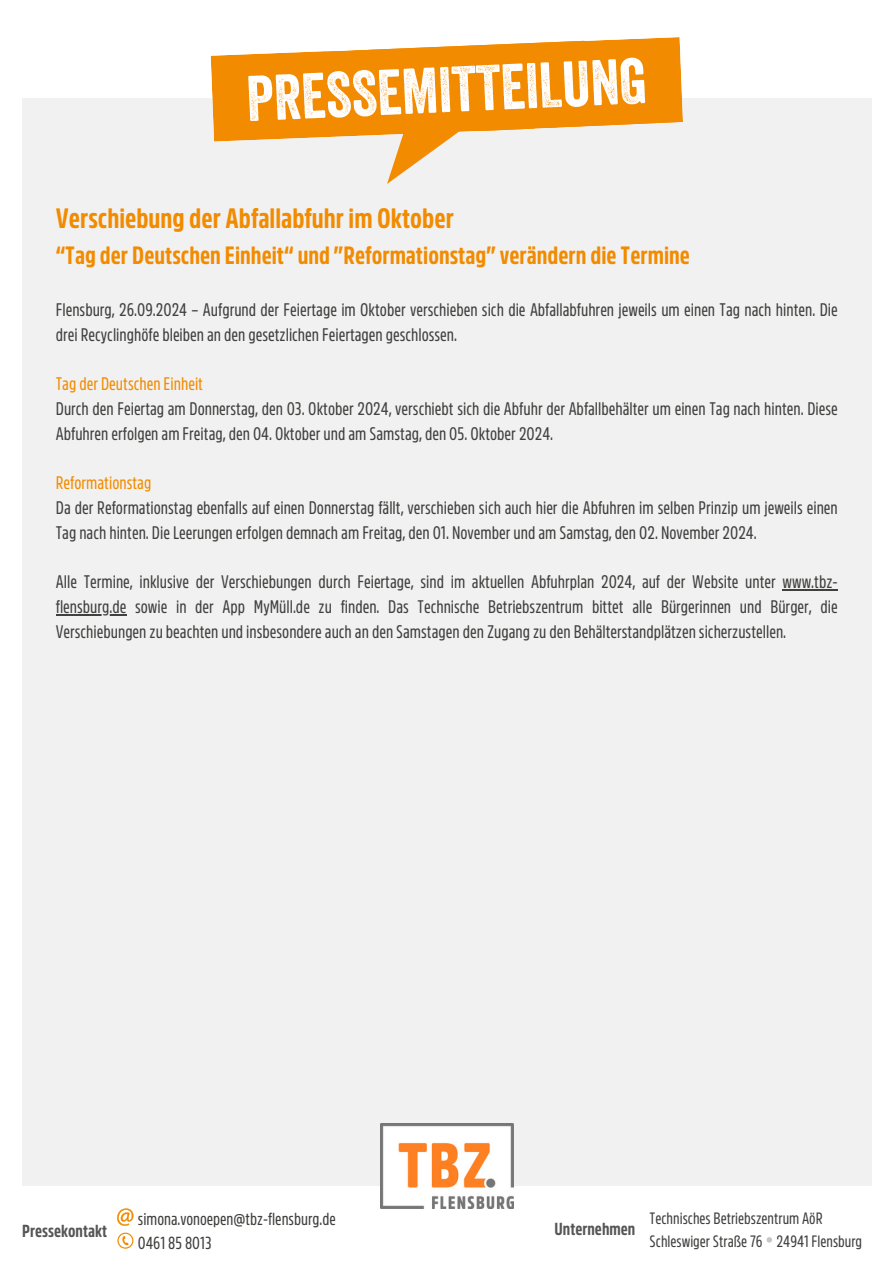
<style>
.page{position:relative;width:894px;height:1264px;background:#fff}
.page>*{position:absolute;margin:0;border:0;box-sizing:border-box;transform-origin:0 0}
.t1{font:62.4px "Veneer";color:#fff}
.t2{font:700 27.75px "Amsi Pro Condensed";color:#f28b00}
.t3{font:700 24.75px "Amsi Pro Condensed";color:#f28b00}
.t4{font:18px/24.8px "Amsi Pro Condensed";color:#40403f}
.t5{font:18px "Amsi Pro Condensed";color:#f28b00}
.t6{font:17.25px "Amsi Pro Condensed";color:#40403f}
.t7{font:700 17.25px "Amsi Pro Condensed";color:#575656}
.t8{font:16.2px "Amsi Pro Condensed";color:#40403f}
</style>
<div class="page">
<div style="left:22px;top:98px;width:849px;height:1088px;background:#f1f1f1"></div>
<img style="left:380px;top:1123px;width:133px;height:84px">
<svg style="left:117px;top:1208px;width:16px;height:17px"></svg>
<svg style="left:117px;top:1232px;width:16px;height:16px"></svg>
<svg style="left:766px;top:1237px;width:5px;height:5px"></svg>
<svg style="left:210px;top:37px;width:472px;height:105px;fill:#f28b00"></svg>
<svg style="left:336px;top:52px;width:267px;height:132px;fill:#f28b00"></svg>
<svg style="left:459px;top:120px;width:224px;height:64px"></svg>
<svg style="left:324px;top:37px;width:346px;height:15px"></svg>
<hr style="left:782px;top:589px;width:55px;height:1px;background:#40403f">
<hr style="left:56px;top:614px;width:70px;height:1px;background:#40403f">
<p class="t1" style="left:244px;top:62px;width:402px;rotate:-3deg">PRESSEMITTEILUNG</p>
<p class="t2" style="left:56px;top:198px;width:399px">Verschiebung der Abfallabfuhr im Oktober</p>
<p class="t3" style="left:56px;top:237px;width:635px">“Tag der Deutschen Einheit“ und ”Reformationstag” verändern die Termine</p>
<p class="t4" style="left:56px;top:296px;width:783px">Flensburg, 26.09.2024 – Aufgrund der Feiertage im Oktober verschieben sich die Abfallabfuhren jeweils um einen Tag nach hinten. Die drei Recyclinghöfe bleiben an den gesetzlichen Feiertagen geschlossen.</p>
<p class="t5" style="left:56px;top:370px;width:149px">Tag der Deutschen Einheit</p>
<p class="t4" style="left:56px;top:395px;width:783px">Durch den Feiertag am Donnerstag, den 03. Oktober 2024, verschiebt sich die Abfuhr der Abfallbehälter um einen Tag nach hinten. Diese<br>Abfuhren erfolgen am Freitag, den 04. Oktober und am Samstag, den 05. Oktober 2024.</p>
<p class="t5" style="left:56px;top:469px;width:97px">Reformationstag</p>
<p class="t4" style="left:56px;top:494px;width:783px">Da der Reformationstag ebenfalls auf einen Donnerstag fällt, verschieben sich auch hier die Abfuhren im selben Prinzip um jeweils einen<br>Tag nach hinten. Die Leerungen erfolgen demnach am Freitag, den 01. November und am Samstag, den 02. November 2024.</p>
<p class="t4" style="left:56px;top:568px;width:783px">Alle Termine, inklusive der Verschiebungen durch Feiertage, sind im aktuellen Abfuhrplan 2024, auf der Website unter www.tbz-</p>
<h3 class="t4" style="left:56px;top:593px;width:783px">flensburg.de sowie in der App MyMüll.de zu finden. Das Technische Betriebszentrum bittet alle Bürgerinnen und Bürger, die<br>Verschiebungen zu beachten und insbesondere auch an den Samstagen den Zugang zu den Behälterstandplätzen sicherzustellen.</h3>
<p class="t7" style="left:22px;top:1218px;width:86px">Pressekontakt</p>
<p class="t6" style="left:138px;top:1206px;width:199px">simona.vonoepen@tbz-flensburg.de</p>
<p class="t6" style="left:138px;top:1229px;width:75px">0461 85 8013</p>
<p class="t7" style="left:554px;top:1215px;width:82px">Unternehmen</p>
<h2 class="t8" style="left:649px;top:1206px;width:174px">Technisches Betriebszentrum AöR</h2>
<p class="t8" style="left:649px;top:1228px;width:214px">Schleswiger Straße 76 24941 Flensburg</p>
</div>
